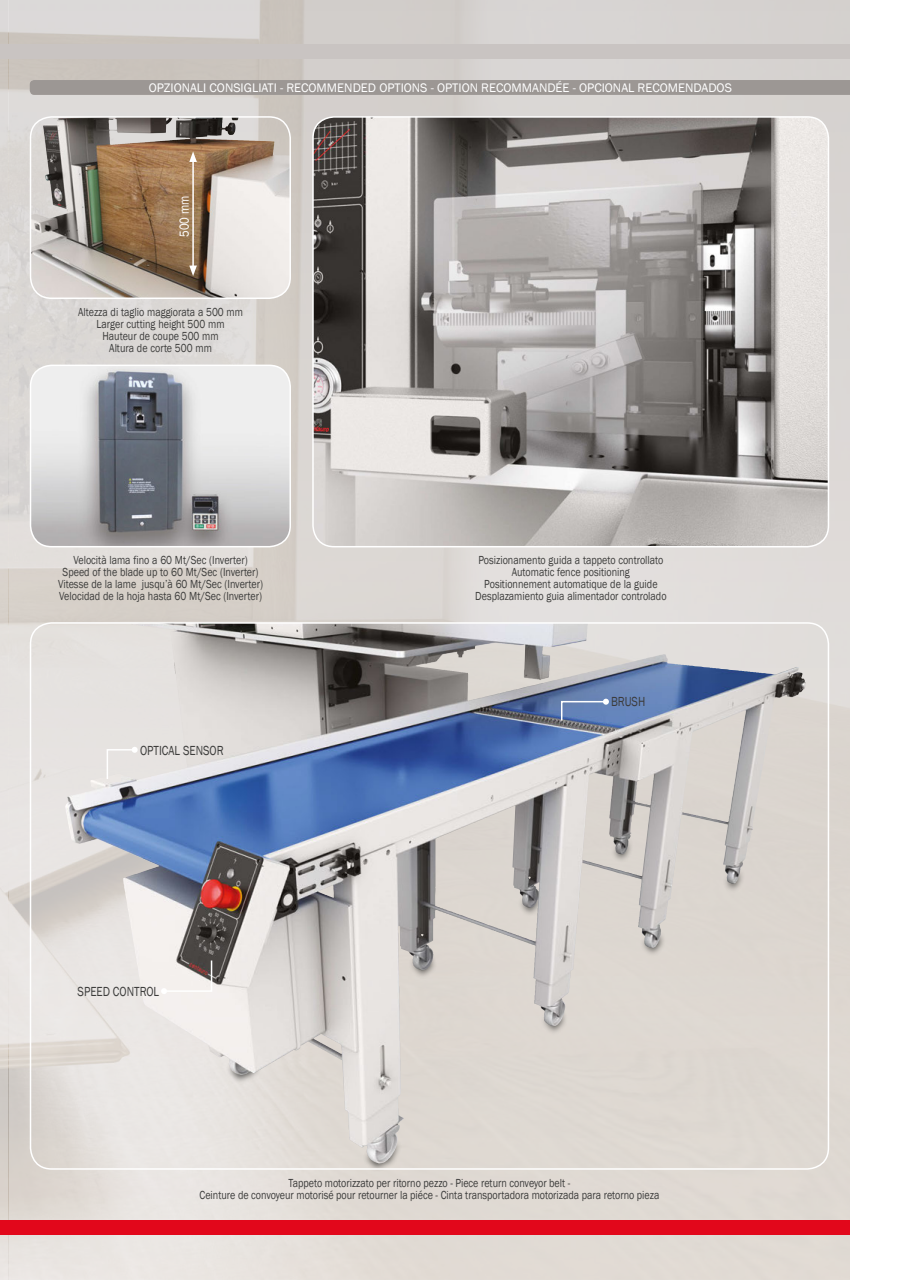
<style>
.page{position:relative;width:910px;height:1280px;background:#fff}
.page>*{position:absolute;margin:0;border:0;box-sizing:border-box;transform-origin:0 0}
.t1{font:13.5px "Franklin Gothic";color:#3c3c3b;scale:.84 1}
.t2{font:13.5px "Franklin Gothic";color:#fff;scale:.84 1}
.t3{font:12.75px "Franklin Gothic";color:#fff}
.t4{font:12px/12px "Franklin Gothic";color:#3c3c3b;text-align:center;scale:.84 1}
</style>
<div class="page">
<img style="left:0;top:0;width:850px;height:1280px">
<div style="left:0;top:44px;width:9px;height:15px;background:#c9c4c2"></div>
<div style="left:0;top:1220px;width:9px;height:15px;background:#e2071b"></div>
<div style="left:9px;top:44px;width:901px;height:15px;background:#c9c4c2"></div>
<div style="left:9px;top:1220px;width:901px;height:14px;background:#e2071b"></div>
<img style="left:313px;top:117px;width:515px;height:430px">
<div style="left:312px;top:116px;width:517px;height:431px;border:2px solid #fff;border-radius:21px"></div>
<img style="left:31px;top:117px;width:36px;height:116px">
<div style="left:30px;top:116px;width:261px;height:183px;border:2px solid #fff;border-radius:21px"></div>
<img style="left:31px;top:365px;width:259px;height:182px">
<div style="left:30px;top:365px;width:261px;height:182px;border:2px solid #fff;border-radius:21px"></div>
<div style="left:30px;top:80px;width:820px;height:15px;background:#9c9794"></div>
<div style="left:850px;top:0;width:60px;height:1280px;background:#fff"></div>
<hr style="left:192px;top:160px;width:2px;height:108px;background:#fff">
<svg style="left:189px;top:151px;width:8px;height:11px"></svg>
<svg style="left:189px;top:266px;width:8px;height:10px"></svg>
<div style="left:362px;top:1139px;width:40px;height:33px;background:#1d1d1b;opacity:.72"></div>
<svg style="left:368px;top:1140px;width:28px;height:22px"></svg>
<div style="left:226px;top:1051px;width:40px;height:33px;background:#1d1d1b;opacity:.72"></div>
<svg style="left:231px;top:1053px;width:29px;height:21px"></svg>
<div style="left:408px;top:951px;width:29px;height:28px;background:#1d1d1b;opacity:.72"></div>
<svg style="left:414px;top:952px;width:17px;height:17px"></svg>
<div style="left:540px;top:1007px;width:28px;height:28px;background:#1d1d1b;opacity:.72"></div>
<svg style="left:546px;top:1009px;width:16px;height:16px"></svg>
<div style="left:639px;top:930px;width:27px;height:27px;background:#1d1d1b;opacity:.72"></div>
<svg style="left:645px;top:931px;width:14px;height:16px"></svg>
<div style="left:518px;top:890px;width:26px;height:27px;background:#1d1d1b;opacity:.72"></div>
<svg style="left:523px;top:892px;width:14px;height:15px"></svg>
<div style="left:610px;top:837px;width:24px;height:26px;background:#1d1d1b;opacity:.72"></div>
<svg style="left:616px;top:839px;width:12px;height:14px"></svg>
<div style="left:722px;top:867px;width:23px;height:26px;background:#1d1d1b;opacity:.72"></div>
<svg style="left:728px;top:869px;width:11px;height:14px"></svg>
<img style="left:65px;top:625px;width:122px;height:219px">
<svg style="left:106px;top:747px;width:32px;height:33px"></svg>
<svg style="left:161px;top:959px;width:52px;height:35px;background:#cec8c5"></svg>
<svg style="left:560px;top:699px;width:49px;height:23px"></svg>
<p class="t3" style="left:149px;top:80px;width:585px">OPZIONALI CONSIGLIATI - RECOMMENDED OPTIONS - OPTION RECOMMANDÉE - OPCIONAL RECOMENDADOS</p>
<p class="t2" style="left:176px;top:237px;width:51px;rotate:-90deg">500 mm</p>
<p class="t4" style="left:78px;top:306px;width:198px">Altezza di taglio maggiorata a 500 mm<br>Larger cutting height 500 mm<br>Hauteur de coupe 500 mm<br>Altura de corte 500 mm</p>
<p class="t4" style="left:58px;top:555px;width:245px">Velocità lama fino a 60 Mt/Sec (Inverter)<br>Speed of the blade up to 60 Mt/Sec (Inverter)<br>Vitesse de la lame jusqu’à 60 Mt/Sec (Inverter)<br>Velocidad de la hoja hasta 60 Mt/Sec (Inverter)</p>
<p class="t4" style="left:475px;top:555px;width:229px">Posizionamento guida a tappeto controllato Automatic fence positioning<br>Positionnement automatique de la guide Desplazamiento guia alimentador controlado</p>
<p class="t1" style="left:140px;top:742px;width:101px">OPTICAL SENSOR</p>
<p class="t1" style="left:78px;top:983px;width:99px">SPEED CONTROL</p>
<p class="t1" style="left:611px;top:693px;width:42px">BRUSH</p>
<p class="t4" style="left:200px;top:1177px;width:549px">Tappeto motorizzato per ritorno pezzo - Piece return conveyor belt -<br>Ceinture de convoyeur motorisé pour retourner la piéce - Cinta transportadora motorizada para retorno pieza</p>
</div>
